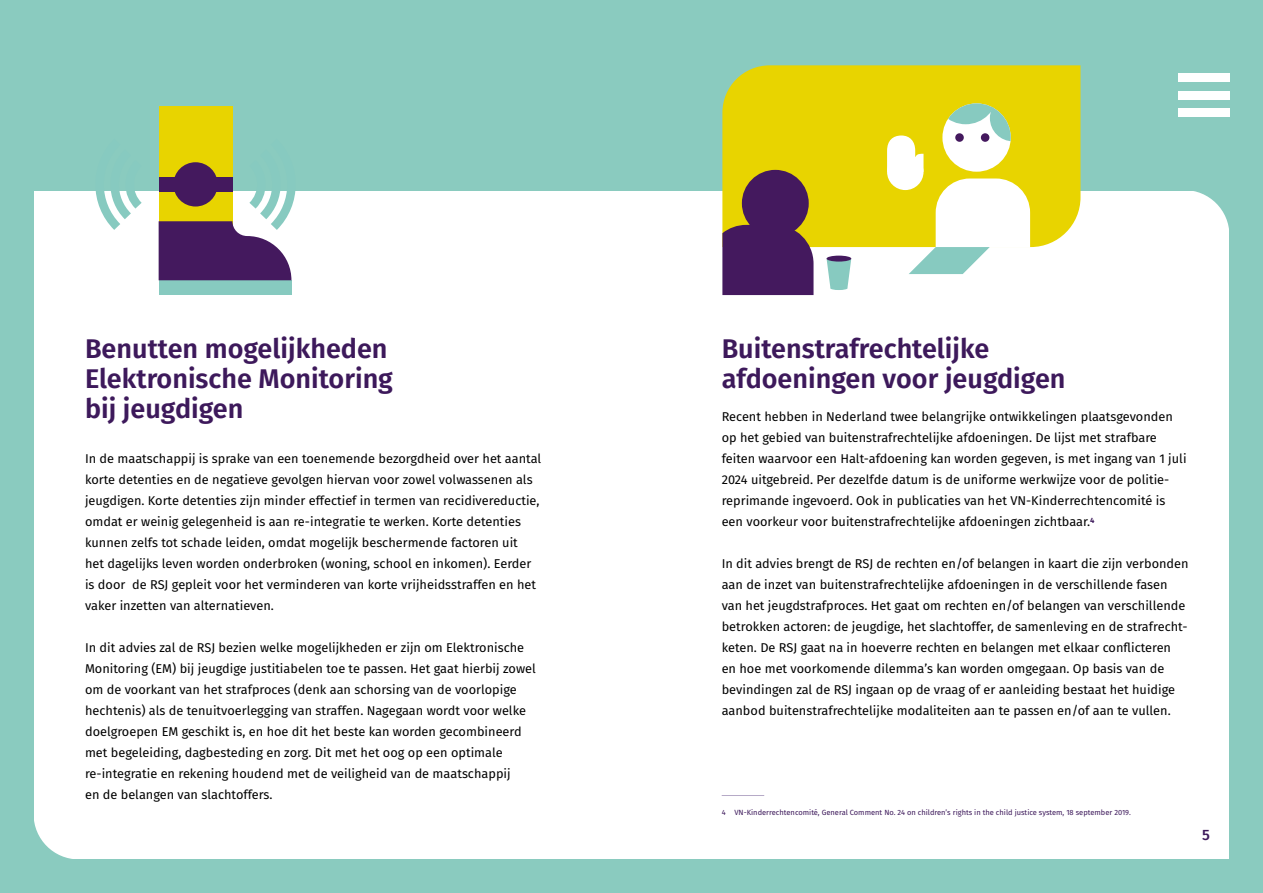
<style>
.page{position:relative;width:1263px;height:893px;background:#fff}
.page>*{position:absolute;margin:0;border:0;box-sizing:border-box;transform-origin:0 0}
.t1{font:600 27px/30px "Fira Sans";color:#3d195b}
.t2{font:500 15px "Fira Sans";color:#3d195b}
.P_-_9tpt{font:12.75px/21px "Fira Sans";color:#000}
.Voetnoot{font:7.5px "Fira Sans";color:#3d195b}
</style>
<div class="page">
<div style="left:0;top:0;width:1263px;height:190px;background:#8acbbf"></div>
<div style="left:0;top:859px;width:1263px;height:34px;background:#8acbbf"></div>
<div style="left:1229px;top:190px;width:34px;height:669px;background:#8acbbf"></div>
<div style="left:0;top:190px;width:34px;height:669px;background:#8acbbf"></div>
<svg style="left:1184px;top:190px;width:45px;height:39px"></svg>
<svg style="left:34px;top:821px;width:38px;height:38px"></svg>
<div style="left:159px;top:106px;width:73px;height:130px;background:#e8d400"></div>
<svg style="left:94px;top:190px;width:57px;height:40px"></svg>
<div style="left:159px;top:280px;width:132px;height:15px;background:#87cac0"></div>
<svg style="left:159px;top:130px;width:138px;height:150px"></svg>
<div style="left:173px;top:162px;width:45px;height:45px;background:#44195e;border-radius:50%"></div>
<div style="left:722px;top:65px;width:358px;height:182px;background:#e8d400"></div>
<svg style="left:826px;top:260px;width:25px;height:28px"></svg>
<div style="left:826px;top:256px;width:25px;height:6px;background:#44195e;border-radius:50%"></div>
<hr style="left:830px;top:286px;width:17px;height:4px;background:#87cac0;border-radius:50%">
<div style="left:742px;top:170px;width:67px;height:67px;background:#44195e;border-radius:50%"></div>
<div style="left:722px;top:225px;width:91px;height:70px;background:#44195e"></div>
<div style="left:942px;top:103px;width:69px;height:69px;background:#fff;border-radius:50%"></div>
<svg style="left:942px;top:103px;width:69px;height:38px"></svg>
<div style="left:955px;top:133px;width:9px;height:9px;background:#44195e;border-radius:50%"></div>
<div style="left:981px;top:133px;width:8px;height:9px;background:#44195e;border-radius:50%"></div>
<div style="left:887px;top:154px;width:36px;height:36px;background:#fff;border-radius:50%"></div>
<svg style="left:887px;top:135px;width:36px;height:33px"></svg>
<svg style="left:909px;top:179px;width:121px;height:95px"></svg>
<hr style="left:722px;top:795px;width:42px;height:1px;background:#b6aac7">
<div style="left:1178px;top:73px;width:51px;height:9px;background:#fff"></div>
<div style="left:1178px;top:91px;width:51px;height:8px;background:#fff"></div>
<div style="left:1178px;top:108px;width:51px;height:9px;background:#fff"></div>
<h2 class="t1" style="left:85px;top:332px;width:309px">Benutten mogelijkheden<br>Elektronische Monitoring bij jeugdigen</h2>
<p class="P_-_9tpt" style="left:85px;top:448px;width:458px">In de maatschappij is sprake van een toenemende bezorgdheid over het aantal korte detenties en de negatieve gevolgen hiervan voor zowel volwassenen als jeugdigen. Korte detenties zijn minder effectief in termen van recidivereductie, omdat er weinig gelegenheid is aan re-integratie te werken. Korte detenties kunnen zelfs tot schade leiden, omdat mogelijk beschermende factoren uit<br>het dagelijks leven worden onderbroken (woning, school en inkomen). Eerder is door de RSJ gepleit voor het verminderen van korte vrijheidsstraffen en het vaker inzetten van alternatieven.</p>
<p class="P_-_9tpt" style="left:85px;top:637px;width:452px">In dit advies zal de RSJ bezien welke mogelijkheden er zijn om Elektronische Monitoring (EM) bij jeugdige justitiabelen toe te passen. Het gaat hierbij zowel om de voorkant van het strafproces (denk aan schorsing van de voorlopige hechtenis) als de tenuitvoerlegging van straffen. Nagegaan wordt voor welke doelgroepen EM geschikt is, en hoe dit het beste kan worden gecombineerd met begeleiding, dagbesteding en zorg. Dit met het oog op een optimale re-integratie en rekening houdend met de veiligheid van de maatschappij<br>en de belangen van slachtoffers.</p>
<h2 class="t1" style="left:722px;top:332px;width:345px">Buitenstrafrechtelijke afdoeningen voor jeugdigen</h2>
<p class="P_-_9tpt" style="left:722px;top:406px;width:466px">Recent hebben in Nederland twee belangrijke ontwikkelingen plaatsgevonden op het gebied van buitenstrafrechtelijke afdoeningen. De lijst met strafbare feiten waarvoor een Halt-afdoening kan worden gegeven, is met ingang van 1 juli 2024 uitgebreid. Per dezelfde datum is de uniforme werkwijze voor de politie&shy;reprimande ingevoerd. Ook in publicaties van het VN‑Kinderrechtencomité is een voorkeur voor buitenstrafrechtelijke afdoeningen zichtbaar.<sup>4</sup></p>
<p class="P_-_9tpt" style="left:722px;top:553px;width:468px">In dit advies brengt de RSJ de rechten en/of belangen in kaart die zijn verbonden aan de inzet van buitenstrafrechtelijke afdoeningen in de verschillende fasen van het jeugdstrafproces. Het gaat om rechten en/of belangen van verschillende betrokken actoren: de jeugdige, het slachtoffer, de samenleving en de strafrecht&shy;keten. De RSJ gaat na in hoeverre rechten en belangen met elkaar conflicteren en hoe met voorkomende dilemma’s kan worden omgegaan. Op basis van de bevindingen zal de RSJ ingaan op de vraag of er aanleiding bestaat het huidige aanbod buitenstrafrechtelijke modaliteiten aan te passen en/of aan te vullen.</p>
<p class="Voetnoot" style="left:722px;top:807px;width:411px">4 VN-Kinderrechtencomité, General Comment No. 24 on children’s rights in the child justice system, 18 september 2019.</p>
<p class="t2" style="left:1202px;top:822px;width:9px">5</p>
</div>
